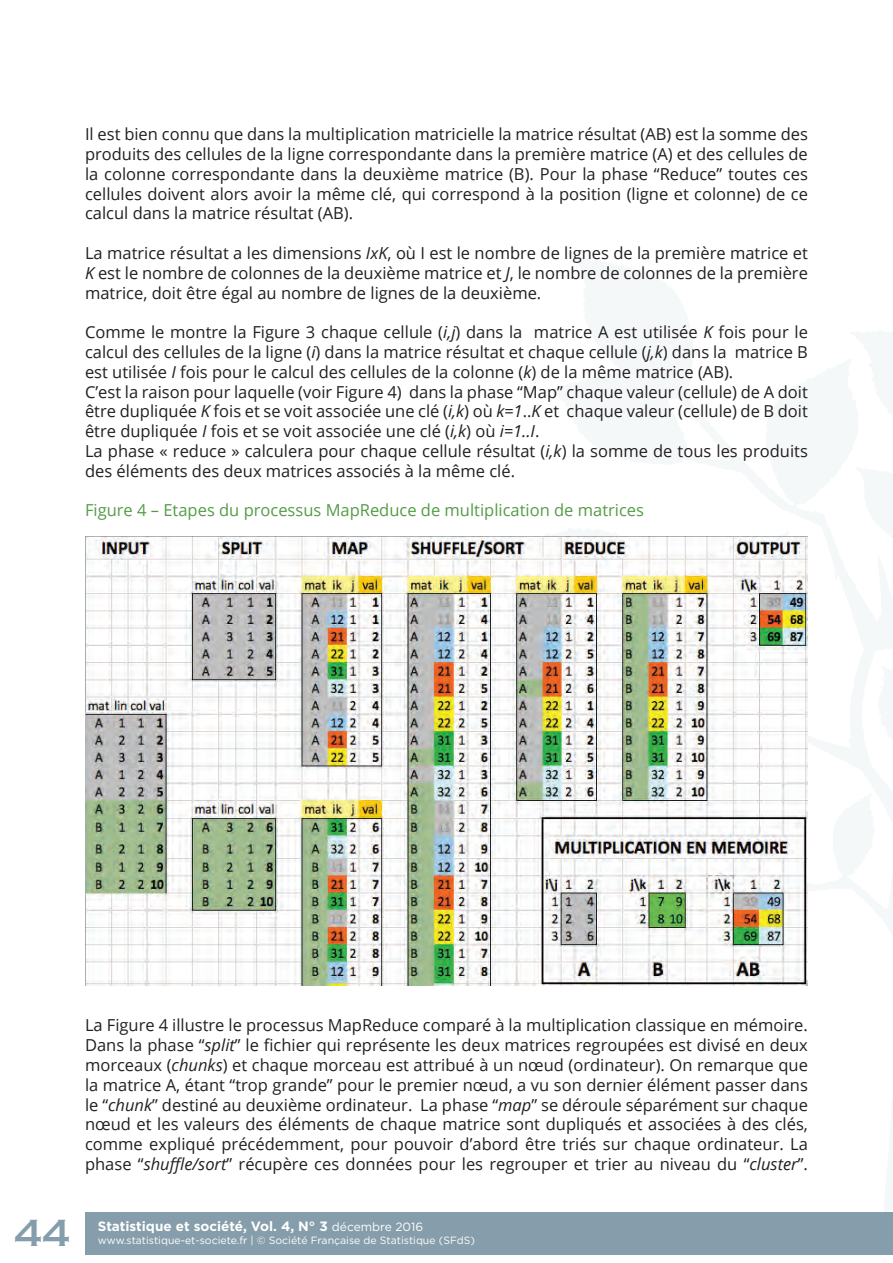
<style>
.page{position:relative;width:893px;height:1263px;background:#fff}
.page>*{position:absolute;margin:0;border:0;box-sizing:border-box;transform-origin:0 0}
.t1{font:36px "Copperplate Gothic Std 31 AB";color:#869eab}
.t2{font:16.5px/19.8px "Open Sans";color:#231f20;text-align:justify}
.t3{font:16.5px "Open Sans";color:#539c45}
.t4{font:700 13.5px "Gotham";color:#fff}
.t5{font:10.5px "Gotham";color:#fff}
.s1{font-style:italic}
.s2{font-weight:400;font-size:12px}
</style>
<div class="page">
<div style="left:85px;top:1212px;width:808px;height:42px;background:#869eab"></div>
<img style="left:85px;top:536px;width:723px;height:450px">
<p class="t2" style="left:85px;top:124px;width:724px">Il est bien connu que dans la multiplication matricielle la matrice résultat (AB) est la somme des produits des cellules de la ligne correspondante dans la première matrice (A) et des cellules de la colonne correspondante dans la deuxième matrice (B). Pour la phase “Reduce” toutes ces cellules doivent alors avoir la même clé, qui correspond à la position (ligne et colonne) de ce calcul dans la matrice résultat (AB).</p>
<p class="t2" style="left:85px;top:243px;width:724px">La matrice résultat a les dimensions <span class="s1">IxK</span>, où I est le nombre de lignes de la première matrice et <span class="s1">K</span> est le nombre de colonnes de la deuxième matrice et <span class="s1">J</span>, le nombre de colonnes de la première matrice, doit être égal au nombre de lignes de la deuxième.</p>
<p class="t2" style="left:85px;top:322px;width:724px;text-align:left">Comme le montre la Figure 3 chaque cellule (<span class="s1">i,j</span>) dans la matrice A est utilisée <span class="s1">K</span> fois pour le calcul des cellules de la ligne (<span class="s1">i</span>) dans la matrice résultat et chaque cellule (<span class="s1">j,k</span>) dans la matrice B est utilisée <span class="s1">I</span> fois pour le calcul des cellules de la colonne (<span class="s1">k</span>) de la même matrice (AB).<br>C’est la raison pour laquelle (voir Figure 4) dans la phase “Map” chaque valeur (cellule) de A doit être dupliquée <span class="s1">K</span> fois et se voit associée une clé (<span class="s1">i,k</span>) où <span class="s1">k=1</span>..<span class="s1">K</span> et chaque valeur (cellule) de B doit être dupliquée <span class="s1">I</span> fois et se voit associée une clé (<span class="s1">i,k</span>) où <span class="s1">i=1..I</span>.<br>La phase « reduce » calculera pour chaque cellule résultat (<span class="s1">i,k</span>) la somme de tous les produits des éléments des deux matrices associés à la même clé.</p>
<p class="t3" style="left:85px;top:499px;width:560px">Figure 4 – Etapes du processus MapReduce de multiplication de matrices</p>
<p class="t2" style="left:85px;top:1015px;width:724px">La Figure 4 illustre le processus MapReduce comparé à la multiplication classique en mémoire.<br>Dans la phase “<span class="s1">split</span>” le fichier qui représente les deux matrices regroupées est divisé en deux morceaux (<span class="s1">chunks</span>) et chaque morceau est attribué à un nœud (ordinateur). On remarque que la matrice A, étant “trop grande” pour le premier nœud, a vu son dernier élément passer dans le “<span class="s1">chunk</span>” destiné au deuxième ordinateur. La phase “<span class="s1">map</span>” se déroule séparément sur chaque nœud et les valeurs des éléments de chaque matrice sont dupliqués et associées à des clés, comme expliqué précédemment, pour pouvoir d’abord être triés sur chaque ordinateur. La phase “<span class="s1">shuffle/sort</span>” récupère ces données pour les regrouper et trier au niveau du “<span class="s1">cluster</span>”.</p>
<h1 class="t1" style="left:15px;top:1212px;width:58px">44</h1>
<p class="t4" style="left:98px;top:1217px;width:327px">Statistique et société, Vol. 4, N° 3 <span class="s2">décembre 2016</span></p>
<p class="t5" style="left:98px;top:1233px;width:379px">www.statistique-et-societe.fr | © Société Française de Statistique (SFdS)</p>
</div>
